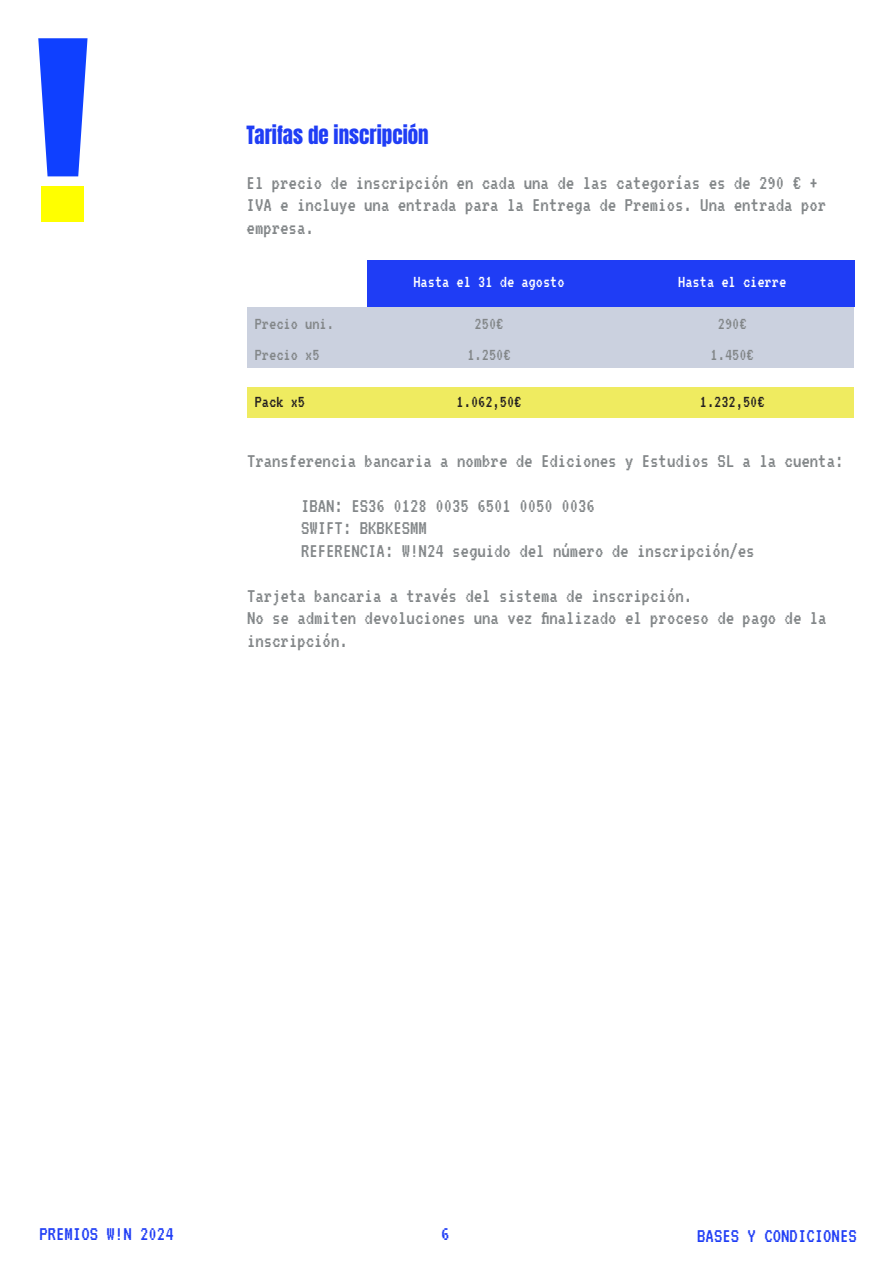
<style>
.page{position:relative;width:893px;height:1263px;background:#fff}
.page>*{position:absolute;margin:0;border:0;box-sizing:border-box;transform-origin:0 0}
.t1{font:21px/22.5px "VT323";color:#828688}
.t2{font:21px "VT323";color:#1f3df5}
.t3{font:21px "Anton";color:#1f3df5}
.t4{font:18px "VT323";color:#828688}
.t5{font:18px "VT323";color:#fff}
.t6{font:18px "VT323";color:#231f20}
</style>
<div class="page">
<div style="left:368px;top:308px;width:243px;height:30px;background:#cbd1df"></div>
<div style="left:612px;top:308px;width:242px;height:30px;background:#cbd1df"></div>
<div style="left:247px;top:308px;width:120px;height:30px;background:#cbd1df"></div>
<div style="left:368px;top:338px;width:243px;height:30px;background:#cbd1df"></div>
<div style="left:612px;top:338px;width:242px;height:30px;background:#cbd1df"></div>
<div style="left:247px;top:338px;width:120px;height:30px;background:#cbd1df"></div>
<div style="left:367px;top:260px;width:244px;height:47px;background:#1f3df5"></div>
<div style="left:611px;top:260px;width:243px;height:47px;background:#1f3df5"></div>
<div style="left:368px;top:388px;width:243px;height:30px;background:#efeb60"></div>
<div style="left:612px;top:388px;width:242px;height:30px;background:#efeb60"></div>
<div style="left:247px;top:388px;width:120px;height:30px;background:#efeb60"></div>
<svg style="left:38px;top:38px;width:50px;height:138px"></svg>
<div style="left:42px;top:186px;width:42px;height:36px;background:#ff0"></div>
<p class="t3" style="left:247px;top:124px;width:184px">Tarifas de inscripción</p>
<p class="t1" style="left:247px;top:169px;width:581px">El precio de inscripción en cada una de las categorías es de 290 € +<br>IVA e incluye una entrada para la Entrega de Premios. Una entrada por empresa.</p>
<p class="t5" style="left:413px;top:268px;width:153px">Hasta el 31 de agosto</p>
<p class="t4" style="left:255px;top:311px;width:81px">Precio uni.</p>
<p class="t4" style="left:475px;top:311px;width:30px">250€</p>
<p class="t4" style="left:718px;top:311px;width:30px">290€</p>
<p class="t4" style="left:255px;top:341px;width:66px">Precio x5</p>
<p class="t6" style="left:255px;top:389px;width:52px">Pack x5</p>
<p class="t5" style="left:678px;top:268px;width:110px">Hasta el cierre</p>
<p class="t4" style="left:467px;top:341px;width:45px">1.250€</p>
<p class="t6" style="left:457px;top:389px;width:66px">1.062,50€</p>
<p class="t4" style="left:711px;top:341px;width:45px">1.450€</p>
<p class="t6" style="left:700px;top:389px;width:66px">1.232,50€</p>
<p class="t1" style="left:247px;top:447px;width:598px">Transferencia bancaria a nombre de Ediciones y Estudios SL a la cuenta:</p>
<p class="t1" style="left:301px;top:492px;width:295px">IBAN: ES36 0128 0035 6501 0050 0036</p>
<p class="t1" style="left:301px;top:514px;width:128px">SWIFT: BKBKESMM</p>
<p class="t1" style="left:301px;top:537px;width:455px">REFERENCIA: W!N24 seguido del número de inscripción/es</p>
<p class="t1" style="left:247px;top:582px;width:447px">Tarjeta bancaria a través del sistema de inscripción.</p>
<p class="t1" style="left:247px;top:604px;width:581px">No se admiten devoluciones una vez finalizado el proceso de pago de la inscripción.</p>
<p class="t2" style="left:39px;top:1218px;width:136px">PREMIOS W!N 2024</p>
<p class="t2" style="left:441px;top:1218px;width:10px">6</p>
<p class="t2" style="left:697px;top:1220px;width:161px">BASES Y CONDICIONES</p>
</div>
